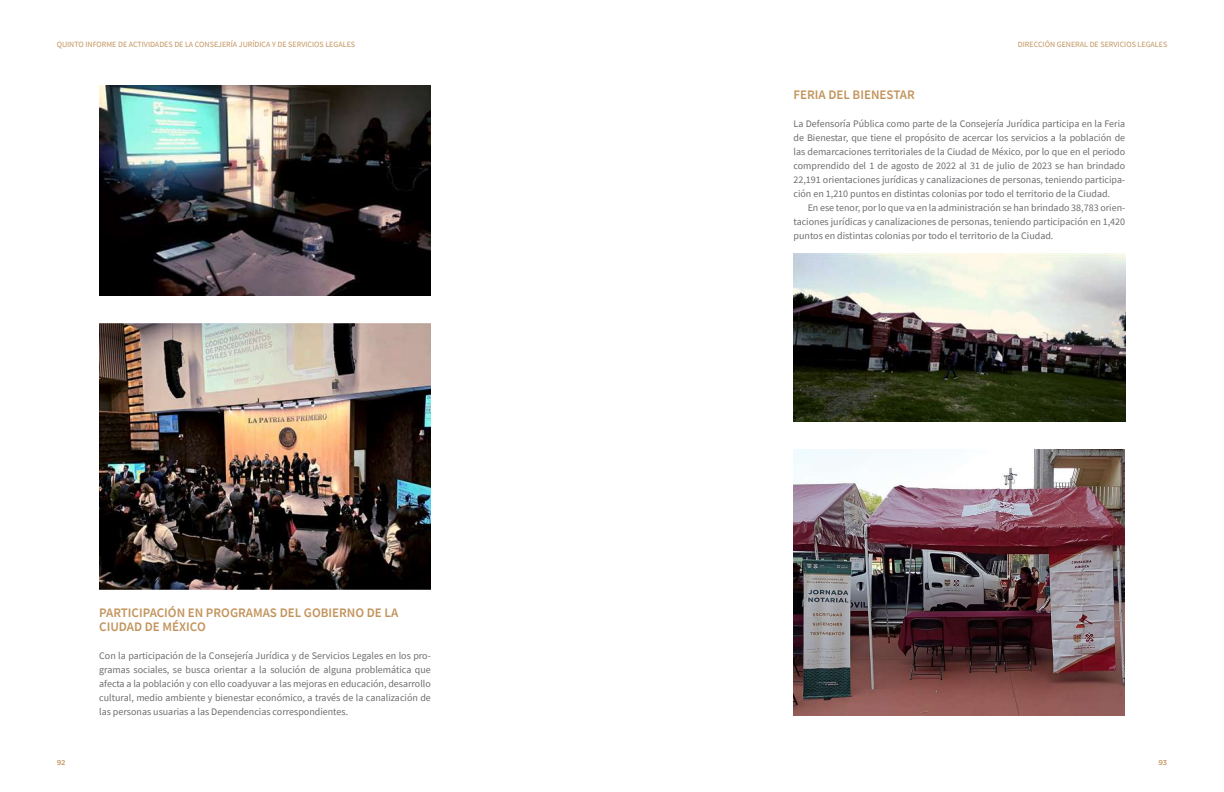
<style>
.page{position:relative;width:1224px;height:792px;background:#fff}
.page>*{position:absolute;margin:0;border:0;box-sizing:border-box;transform-origin:0 0}
.t1{font:600 13px/14px "Source Sans Pro";color:#c3945d}
.t2{font:10px/14px "Source Sans Pro";color:#6c6d70;text-align:justify}
.t3{font:8px "Source Sans Pro";color:#c3945d}
.t4{font:500 7px "Gotham";color:#c3945d}
</style>
<div class="page">
<img style="left:99px;top:85px;width:332px;height:210px">
<img style="left:100px;top:324px;width:331px;height:265px">
<img style="left:793px;top:449px;width:332px;height:266px">
<img style="left:794px;top:253px;width:331px;height:168px">
<p class="t3" style="left:57px;top:39px;width:300px">QUINTO INFORME DE ACTIVIDADES DE LA CONSEJERÍA JURÍDICA Y DE SERVICIOS LEGALES</p>
<p class="t3" style="left:1018px;top:39px;width:30px">DIRECCIÓN</p>
<p class="t3" style="left:1057px;top:39px;width:11px">GENER</p>
<p class="t3" style="left:1080px;top:39px;width:89px">AL DE SERVI CI OS LEGALES</p>
<h1 class="t1" style="left:99px;top:606px;width:301px">PARTICIPACIÓN EN PROGRAMAS DEL GOBIERNO DE LA<br>CIUDAD DE MÉXICO</h1>
<p class="t2" style="left:99px;top:649px;width:333px">Con la participación de la Consejería Jurídica y de Servicios Legales en los pro&shy;gramas sociales, se busca orientar a la solución de alguna problemática que afecta a la población y con ello coadyuvar a las mejoras en educación, desarrollo cultural, medio ambiente y bienestar económico, a través de la canalización de las personas usuarias a las Dependencias correspondientes.</p>
<h1 class="t1" style="left:794px;top:88px;width:123px">FERIA DEL BIENESTAR</h1>
<p class="t2" style="left:794px;top:117px;width:333px">La Defensoría Pública como parte de la Consejería Jurídica participa en la Feria de Bienestar, que tiene el propósito de acercar los servicios a la población de las demarcaciones territoriales de la Ciudad de México, por lo que en el periodo comprendido del 1 de agosto de 2022 al 31 de julio de 2023 se han brindado 22,191 orientaciones jurídicas y canalizaciones de personas, teniendo participa&shy;ción en 1,210 puntos en distintas colonias por todo el territorio de la Ciudad.</p>
<p class="t2" style="left:794px;top:201px;width:333px;text-indent:14px">En ese tenor, por lo que va en la administración se han brindado 38,783 orien&shy;taciones jurídicas y canalizaciones de personas, teniendo participación en 1,420 puntos en distintas colonias por todo el territorio de la Ciudad.</p>
<p class="t4" style="left:57px;top:759px;width:10px">92</p>
<p class="t4" style="left:1158px;top:759px;width:10px">93</p>
</div>
